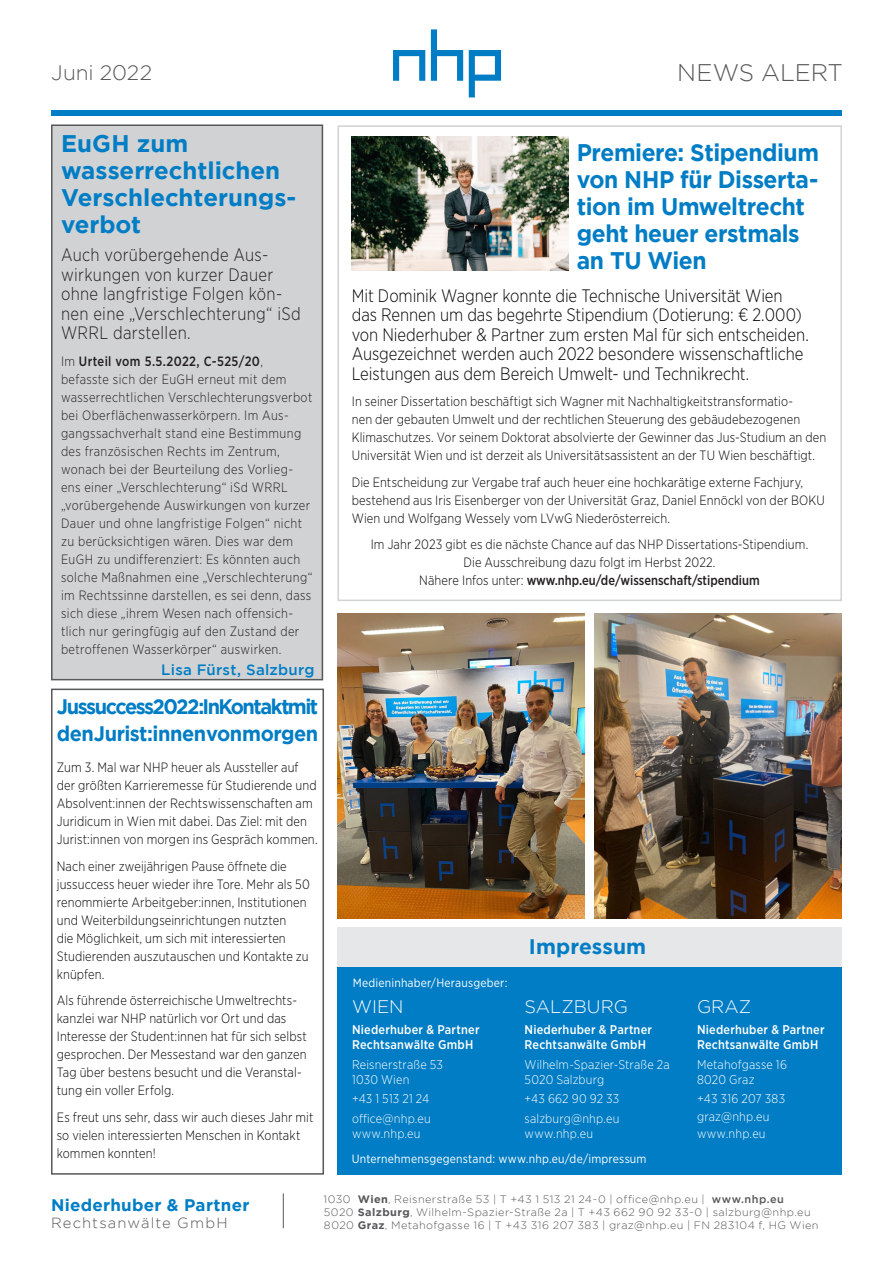
<style>
.page{position:relative;width:893px;height:1263px;background:#fff}
.page>*{position:absolute;margin:0;border:0;box-sizing:border-box;transform-origin:0 0}
.Text{font:700 24px/27px "Gotham";letter-spacing:-.02em;color:#007dc5;scale:.95 1}
.Einleitung{font:700 24px/27px "Gotham";color:#007dc5}
.t1{font:300 24px "Gotham";letter-spacing:-.005em;color:#57585a}
.Text-2{font:700 21px/27px "Gotham";letter-spacing:-.065em;color:#007dc5;scale:.95 1}
.Headline{font:700 21px "Gotham";letter-spacing:.005em;color:#007dc5}
.t2{font:300 21px "Gotham";letter-spacing:-.005em;color:#57585a}
.Headline-2{font:300 18.15px "Gotham";color:#fff}
.Text-3{font:300 18px/19.5px "Gotham Narrow";letter-spacing:-.005em;color:#040503;scale:.95 1}
.Einleitung-2{font:300 18px/19.5px "Gotham Narrow";letter-spacing:.02em;color:#231f20;scale:.95 1}
.t3{font:700 16.8px "Gotham";letter-spacing:.015em;color:#007ec5}
.Headline-3{font:500 15px "Gotham";letter-spacing:.02em;color:#007dc5}
.t4{font:300 14.7px "Gotham";letter-spacing:.075em;color:#57585a}
.Text-4{font:300 13.5px/18px "Gotham Narrow";letter-spacing:.01em;color:#040503;scale:.95 1}
.Einleitung-3{font:300 13.5px/18px "Gotham Narrow";letter-spacing:.03em;color:#231f20;scale:.95 1}
.t5{font:300 12.6px/15.1px "Gotham Narrow";letter-spacing:.015em;color:#fff}
.t6{font:500 12.6px/15.1px "Gotham Narrow";letter-spacing:.02em;color:#fff}
.t7{font:12px "Gotham Narrow";letter-spacing:.015em;color:#fff}
.t8{font:300 10.8px/12.9px "Gotham";letter-spacing:.035em;color:#57585a}
.s1{font-weight:500}
.s2{font-weight:500;color:#231f20}
.s3{font-weight:700}
</style>
<div class="page">
<svg style="left:393px;top:50px;width:32px;height:31px"></svg>
<svg style="left:431px;top:29px;width:32px;height:52px"></svg>
<svg style="left:469px;top:50px;width:32px;height:47px"></svg>
<div style="left:51px;top:110px;width:791px;height:5px;background:#007dc5"></div>
<hr style="left:283px;top:1193px;width:1px;height:35px;background:#57585a">
<div style="left:338px;top:966px;width:504px;height:208px;background:#007dc5"></div>
<div style="left:338px;top:927px;width:504px;height:39px;background:#e6e7e9"></div>
<div style="left:52px;top:125px;width:270px;height:555px;background:#d1d2d4"></div>
<div style="left:51px;top:124px;width:272px;height:556px;border:2px solid #57585a"></div>
<div style="left:51px;top:688px;width:273px;height:487px;border:2px solid #57585a"></div>
<img style="left:338px;top:614px;width:247px;height:304px">
<div style="left:338px;top:125px;width:504px;height:476px;border:2px solid #d1d2d4"></div>
<img style="left:351px;top:136px;width:218px;height:134px">
<img style="left:594px;top:614px;width:248px;height:304px">
<h2 class="t2" style="left:51px;top:61px;width:102px">Juni 2022</h2>
<h1 class="t1" style="left:677px;top:59px;width:167px">NEWS ALERT</h1>
<p class="Einleitung" style="left:61px;top:129px;width:237px">EuGH zum wasserrechtlichen<br>Verschlechterungs&shy;verbot</p>
<p class="Einleitung-2" style="left:61px;top:244px;width:254px">Auch vorübergehende Aus&shy;wirkungen von kurzer Dauer ohne langfristige Folgen kön&shy;nen eine „Verschlechterung“ iSd<br>WRRL darstellen.</p>
<p class="Einleitung-3" style="left:61px;top:351px;width:266px">Im <span class="s1">Urteil vom 5.5.2022, C-525/20</span>, befasste sich der EuGH erneut mit dem wasserrechtlichen Verschlechterungsverbot bei Oberflächenwasserkörpern. Im Aus&shy;gangssachverhalt stand eine Bestimmung des französischen Rechts im Zentrum, wonach bei der Beurteilung des Vorlieg&shy;ens einer „Verschlechterung“ iSd WRRL „vorübergehende Auswirkungen von kurzer Dauer und ohne langfristige Folgen“ nicht zu berücksichtigen wären. Dies war dem EuGH zu undifferenziert: Es könnten auch solche Maßnahmen eine „Verschlechterung“ im Rechtssinne darstellen, es sei denn, dass sich diese „ihrem Wesen nach offensich&shy;tlich nur geringfügig auf den Zustand der betroffenen Wasserkörper“ auswirken.</p>
<p class="Headline-3" style="left:161px;top:661px;width:155px">Lisa Fürst, Salzburg</p>
<p class="Text-2" style="left:57px;top:693px;width:277px">Jussuccess 2022: In Kontakt mit den Jurist:innen von morgen</p>
<p class="Text-4" style="left:57px;top:758px;width:276px">Zum 3. Mal war NHP heuer als Aussteller auf der größten Karrieremesse für Studierende und Absolvent:innen der Rechtswissenschaften am Juridicum in Wien mit dabei. Das Ziel: mit den Jurist:innen von morgen ins Gespräch kommen.</p>
<p class="Text-4" style="left:57px;top:856px;width:268px">Nach einer zweijährigen Pause öffnete die jussuccess heuer wieder ihre Tore. Mehr als 50 renommierte Arbeitgeber:innen, Institutionen und Weiterbildungseinrichtungen nutzten<br>die Möglichkeit, um sich mit interessierten Studierenden auszutauschen und Kontakte zu knüpfen.</p>
<p class="Text-4" style="left:57px;top:991px;width:265px">Als führende österreichische Umweltrechts&shy;kanzlei war NHP natürlich vor Ort und das Interesse der Student:innen hat für sich selbst gesprochen. Der Messestand war den ganzen Tag über bestens besucht und die Veranstal&shy;tung ein voller Erfolg.</p>
<p class="Text-4" style="left:57px;top:1107px;width:272px">Es freut uns sehr, dass wir auch dieses Jahr mit so vielen interessierten Menschen in Kontakt kommen konnten!</p>
<p class="Text" style="left:577px;top:139px;width:256px">Premiere: Stipendium von NHP für Disserta&shy;tion im Umweltrecht geht heuer erstmals an TU Wien</p>
<p class="Text-3" style="left:352px;top:285px;width:483px">Mit Dominik Wagner konnte die Technische Universität Wien das Rennen um das begehrte Stipendium (Dotierung: € 2.000) von Niederhuber &amp; Partner zum ersten Mal für sich entscheiden.<br>Ausgezeichnet werden auch 2022 besondere wissenschaftliche Leistungen aus dem Bereich Umwelt- und Technikrecht.</p>
<p class="Text-4" style="left:352px;top:392px;width:501px">In seiner Dissertation beschäftigt sich Wagner mit Nachhaltigkeitstransformatio-<br>nen der gebauten Umwelt und der rechtlichen Steuerung des gebäudebezogenen Klimaschutzes. Vor seinem Doktorat absolvierte der Gewinner das Jus-Studium an den Universität Wien und ist derzeit als Universitätsassistent an der TU Wien beschäftigt.</p>
<p class="Text-4" style="left:352px;top:473px;width:500px">Die Entscheidung zur Vergabe traf auch heuer eine hochkarätige externe Fachjury, bestehend aus Iris Eisenberger von der Universität Graz, Daniel Ennöckl von der BOKU<br>Wien und Wolfgang Wessely vom LVwG Niederösterreich.</p>
<p class="Text-4" style="left:371px;top:535px;width:462px;text-align:center">Im Jahr 2023 gibt es die nächste Chance auf das NHP Dissertations-Stipendium.<br>Die Ausschreibung dazu folgt im Herbst 2022.<br>Nähere Infos unter: <span class="s2">www.nhp.eu/de/wissenschaft/stipendium</span></p>
<p class="t7" style="left:353px;top:975px;width:156px">Medieninhaber/Herausgeber:</p>
<p class="Headline-2" style="left:352px;top:996px;width:53px">WIEN</p>
<p class="t6" style="left:352px;top:1022px;width:129px">Niederhuber &amp; Partner<br>Rechtsanwälte GmbH</p>
<p class="t5" style="left:352px;top:1056px;width:93px">Reisnerstraße 53<br>1030 Wien</p>
<p class="t5" style="left:352px;top:1091px;width:79px">+43 1 513 21 24</p>
<p class="t5" style="left:352px;top:1110px;width:80px">office@nhp.eu www.nhp.eu</p>
<p class="Headline" style="left:529px;top:935px;width:119px">Impressum</p>
<p class="Headline-2" style="left:525px;top:996px;width:105px">SALZBURG</p>
<p class="t6" style="left:525px;top:1022px;width:129px">Niederhuber &amp; Partner<br>Rechtsanwälte GmbH</p>
<p class="t5" style="left:525px;top:1056px;width:147px">Wilhelm-Spazier-Straße 2a<br>5020 Salzburg</p>
<p class="t5" style="left:525px;top:1091px;width:96px">+43 662 90 92 33</p>
<p class="t5" style="left:525px;top:1110px;width:96px">salzburg@nhp.eu www.nhp.eu</p>
<p class="t7" style="left:352px;top:1151px;width:296px">Unternehmensgegenstand: www.nhp.eu/de/impressum</p>
<p class="Headline-2" style="left:697px;top:996px;width:56px">GRAZ</p>
<p class="t6" style="left:697px;top:1022px;width:129px">Niederhuber &amp; Partner<br>Rechtsanwälte GmbH</p>
<p class="t5" style="left:697px;top:1056px;width:91px">Metahofgasse 16<br>8020 Graz</p>
<p class="t5" style="left:697px;top:1091px;width:90px">+43 316 207 383</p>
<p class="t5" style="left:697px;top:1108px;width:74px;line-height:16.6px">graz@nhp.eu www.nhp.eu</p>
<p class="t3" style="left:51px;top:1195px;width:200px">Niederhuber &amp; Partner</p>
<p class="t4" style="left:51px;top:1215px;width:178px">Rechtsanwälte GmbH</p>
<p class="t8" style="left:323px;top:1192px;width:497px">1030 <span class="s3">Wien</span>, Reisnerstraße 53 | T +43 1 513 21 24-0 | office@nhp.eu | <span class="s1">www.nhp.eu<br></span>5020 <span class="s3">Salzburg</span>, Wilhelm-Spazier-Straße 2a | T +43 662 90 92 33-0 | salzburg@nhp.eu<br>8020 <span class="s3">Graz</span>, Metahofgasse 16 | T +43 316 207 383 | graz@nhp.eu | FN 283104 f, HG Wien</p>
</div>
